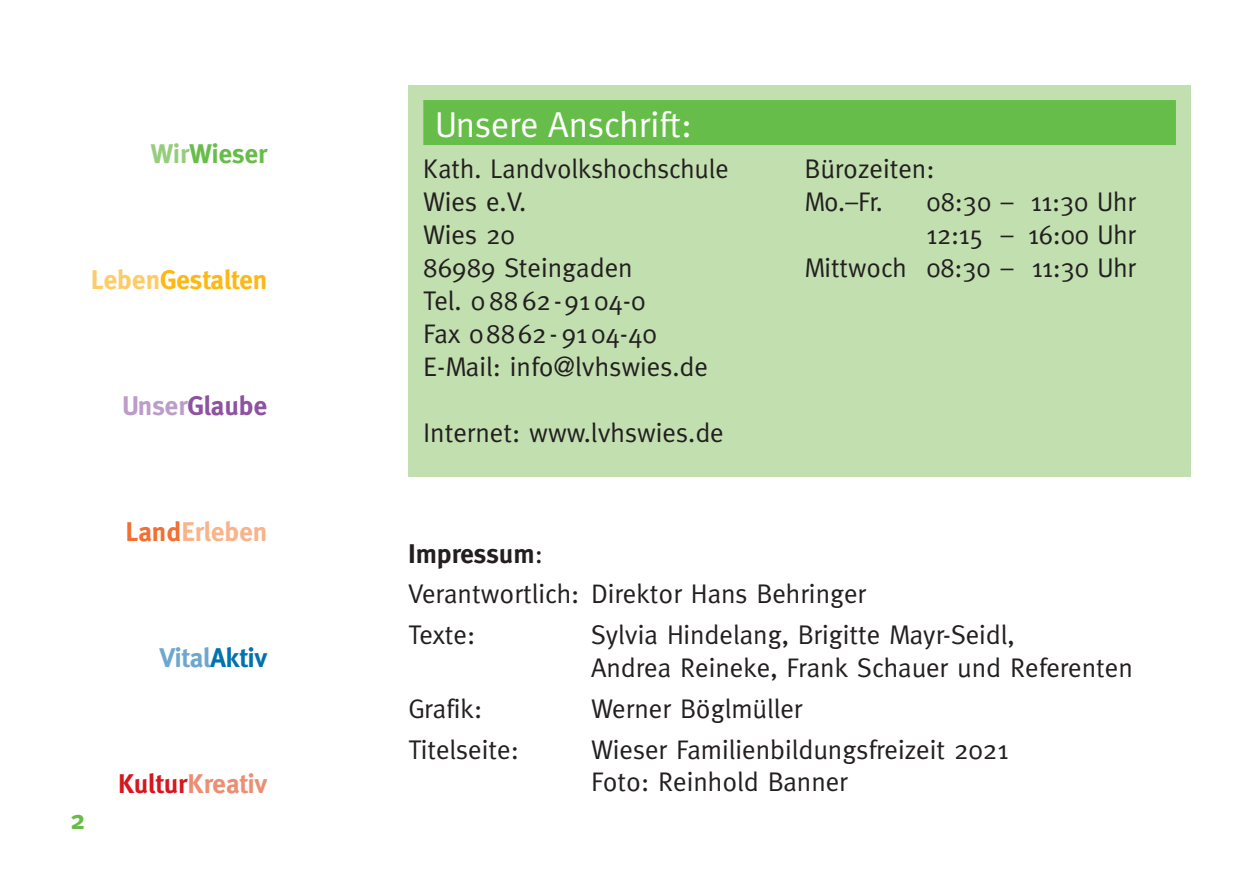
<style>
.page{position:relative;width:1259px;height:893px;background:#fff}
.page>*{position:absolute;margin:0;border:0;box-sizing:border-box;transform-origin:0 0}
.t1{font:36px "Meta";color:#fff}
.t2{font:27px/33px "Meta";color:#231f20}
.t3{font:700 27px "Meta";color:#fcb814}
.t4{font:700 27px "Meta";color:#ea8f74}
.t5{font:700 27px "Meta";color:#8e52a1}
.t6{font:700 27px "Meta";color:#f9b38a}
.t7{font:700 27px "Meta";color:#6da7d0}
.t8{font:700 27px "Meta";color:#67bd4a}
.t9{font:700 27px "Meta";color:#68bc45}
.s1{color:#96cd7c}
.s2{color:#fecb64}
.s3{color:#bc9dc9}
.s4{color:#f36e31}
.s5{color:#0073ae}
.s6{color:#d7171f}
.s7{font-weight:700}
</style>
<div class="page">
<div style="left:408px;top:85px;width:783px;height:391px;background:#c2dfb0"></div>
<div style="left:423px;top:100px;width:753px;height:45px;background:#67bd4a"></div>
<p class="t8" style="left:150px;top:138px;width:118px"><span class="s1">Wir</span>Wieser</p>
<p class="t3" style="left:91px;top:264px;width:178px"><span class="s2">Leben</span>Gestalten</p>
<p class="t5" style="left:122px;top:390px;width:146px"><span class="s3">Unser</span>Glaube</p>
<p class="t6" style="left:125px;top:516px;width:143px"><span class="s4">Land</span>Erleben</p>
<p class="t7" style="left:159px;top:642px;width:109px">Vital<span class="s5">Aktiv</span></p>
<p class="t9" style="left:71px;top:804px;width:16px">2</p>
<p class="t4" style="left:118px;top:768px;width:151px"><span class="s6">Kultur</span>Kreativ</p>
<h1 class="t1" style="left:435px;top:103px;width:258px">Unsere Anschrift:</h1>
<p class="t2" style="left:423px;top:152px;width:307px">Kath. Landvolkshochschule</p>
<p class="t2" style="left:804px;top:152px;width:131px">Bürozeiten:</p>
<p class="t2" style="left:423px;top:185px;width:105px">Wies e.V.</p>
<p class="t2" style="left:804px;top:185px;width:80px">Mo.–Fr.</p>
<p class="t2" style="left:926px;top:185px;width:211px">08:30 – 11:30 Uhr</p>
<p class="t2" style="left:423px;top:218px;width:93px">Wies 20</p>
<p class="t2" style="left:926px;top:218px;width:211px">12:15 – 16:00 Uhr</p>
<p class="t2" style="left:423px;top:251px;width:211px">86989 Steingaden</p>
<p class="t2" style="left:804px;top:251px;width:333px">Mittwoch 08:30 – 11:30 Uhr</p>
<p class="t2" style="left:423px;top:284px;width:286px">Tel. 08862-9104-0<br>Fax 08862-9104-40<br>E-Mail: info@lvhswies.de</p>
<p class="t2" style="left:423px;top:416px;width:302px">Internet: www.lvhswies.de</p>
<p class="t2" style="left:408px;top:533px;width:459px;line-height:40.8px"><span class="s7">Impressum</span>:<br>Verantwortlich: Direktor Hans Behringer<br>Texte:</p>
<p class="t2" style="left:591px;top:619px;width:543px">Sylvia Hindelang, Brigitte Mayr-Seidl,<br>Andrea Reineke, Frank Schauer und Referenten</p>
<p class="t2" style="left:408px;top:692px;width:75px">Grafik:</p>
<p class="t2" style="left:591px;top:692px;width:213px">Werner Böglmüller</p>
<p class="t2" style="left:408px;top:733px;width:112px">Titelseite:</p>
<p class="t2" style="left:591px;top:733px;width:418px">Wieser Familienbildungsfreizeit 2021<br>Foto: Reinhold Banner</p>
</div>
